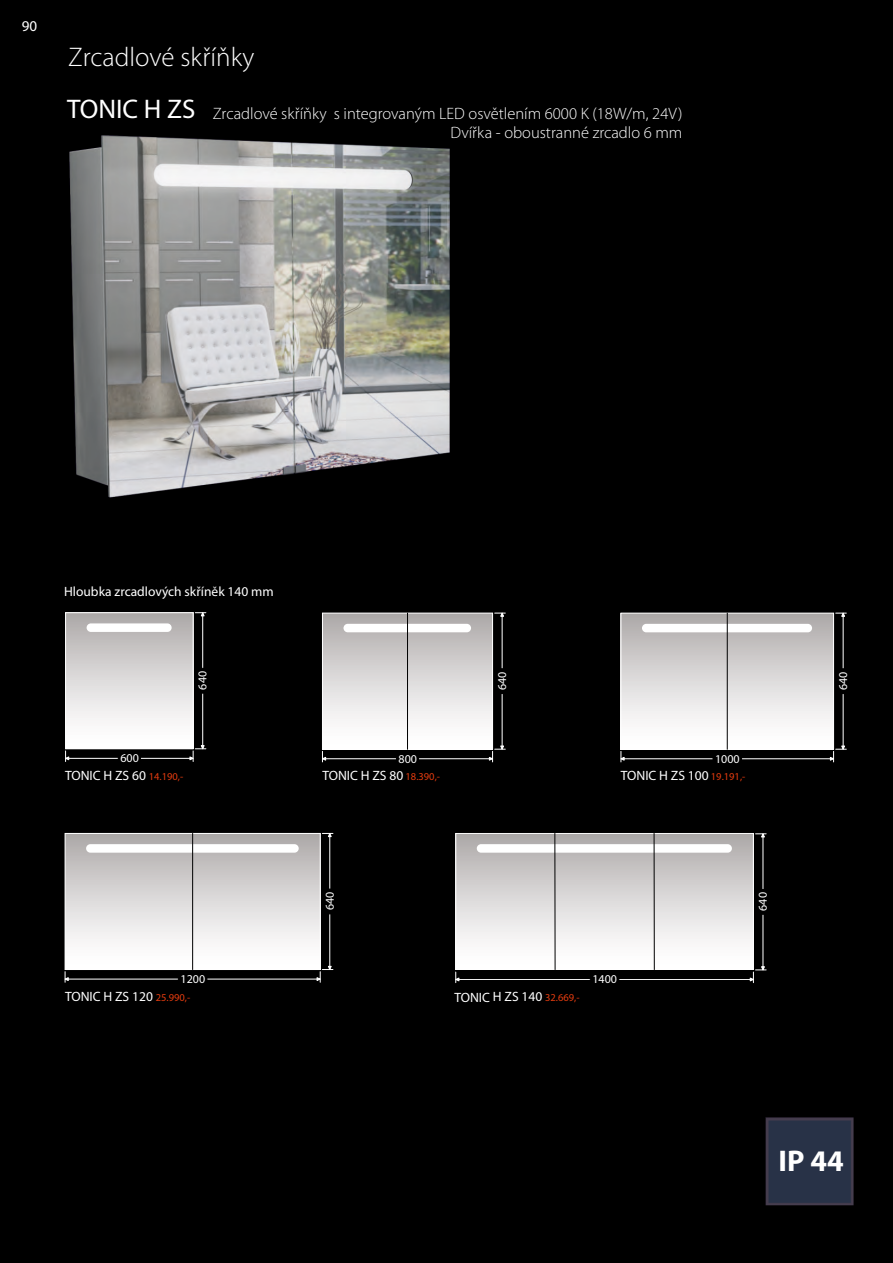
<style>
.page{position:relative;width:893px;height:1263px;background:#000}
.page>*{position:absolute;margin:0;border:0;box-sizing:border-box;transform-origin:0 0}
.t1{font:700 30px "Myriad Pro";color:#fff}
.t2{font:300 27px "Myriad Pro";color:#fff}
.t3{font:27px "Myriad Pro";color:#fff}
.t4{font:300 16.5px "Myriad Pro";color:#fff}
.t5{font:15px "Myriad Pro";color:#fff}
.t6{font:13.5px "Myriad Pro";color:#fff}
.t7{font:12px "Myriad Pro";color:#fff}
.s1{font-size:10.5px;color:#e53c0f}
</style>
<div class="page">
<img style="left:765px;top:1117px;width:88px;height:88px">
<img style="left:69px;top:136px;width:380px;height:361px">
<div style="left:66px;top:613px;width:127px;height:136px;background:linear-gradient(to bottom,#b0abab,#fff)"></div>
<div style="left:65px;top:612px;width:128px;height:137px;border:1px solid #fff"></div>
<div style="left:87px;top:623px;width:85px;height:9px;background:#fff;border-radius:4px"></div>
<hr style="left:66px;top:758px;width:127px;height:1px;background:#fff">
<hr style="left:118px;top:757px;width:23px;height:3px;background:#000">
<svg style="left:65px;top:751px;width:4px;height:10px"></svg>
<hr style="left:202px;top:613px;width:1px;height:136px;background:#fff">
<hr style="left:201px;top:668px;width:4px;height:25px;background:#000">
<svg style="left:189px;top:745px;width:17px;height:16px"></svg>
<svg style="left:195px;top:612px;width:11px;height:4px"></svg>
<div style="left:322px;top:613px;width:171px;height:136px;background:linear-gradient(to bottom,#b0acab,#fff)"></div>
<div style="left:322px;top:613px;width:171px;height:136px;border:1px solid #fff"></div>
<div style="left:343px;top:624px;width:128px;height:8px;background:#fff;border-radius:4px"></div>
<hr style="left:407px;top:613px;width:1px;height:137px;background:#000">
<hr style="left:322px;top:758px;width:171px;height:1px;background:#fff">
<hr style="left:396px;top:757px;width:23px;height:3px;background:#000">
<svg style="left:322px;top:751px;width:4px;height:11px"></svg>
<hr style="left:502px;top:613px;width:1px;height:136px;background:#fff">
<hr style="left:500px;top:668px;width:4px;height:26px;background:#000">
<svg style="left:489px;top:745px;width:16px;height:17px"></svg>
<svg style="left:495px;top:613px;width:10px;height:4px"></svg>
<div style="left:621px;top:613px;width:213px;height:136px;background:linear-gradient(to bottom,#b0acab,#fff)"></div>
<div style="left:621px;top:613px;width:213px;height:136px;border:1px solid #fff"></div>
<div style="left:642px;top:624px;width:170px;height:8px;background:#fff;border-radius:4px"></div>
<hr style="left:727px;top:613px;width:1px;height:137px;background:#000">
<hr style="left:621px;top:758px;width:213px;height:1px;background:#fff">
<hr style="left:713px;top:757px;width:29px;height:4px;background:#000">
<svg style="left:620px;top:751px;width:5px;height:11px"></svg>
<hr style="left:843px;top:613px;width:1px;height:136px;background:#fff">
<hr style="left:841px;top:668px;width:4px;height:26px;background:#000">
<svg style="left:830px;top:745px;width:16px;height:17px"></svg>
<svg style="left:836px;top:613px;width:10px;height:4px"></svg>
<div style="left:65px;top:833px;width:255px;height:136px;background:linear-gradient(to bottom,#afabaa,#fff)"></div>
<div style="left:65px;top:833px;width:255px;height:137px;border:1px solid #fff"></div>
<div style="left:86px;top:844px;width:213px;height:9px;background:#fff;border-radius:4px"></div>
<hr style="left:192px;top:833px;width:1px;height:137px;background:#000">
<hr style="left:65px;top:979px;width:255px;height:1px;background:#fff">
<hr style="left:178px;top:977px;width:29px;height:4px;background:#000">
<svg style="left:65px;top:972px;width:4px;height:10px"></svg>
<hr style="left:329px;top:833px;width:1px;height:136px;background:#fff">
<hr style="left:328px;top:889px;width:4px;height:25px;background:#000">
<svg style="left:317px;top:966px;width:16px;height:16px"></svg>
<svg style="left:322px;top:833px;width:11px;height:4px"></svg>
<div style="left:456px;top:833px;width:297px;height:136px;background:linear-gradient(to bottom,#aeaaaa,#fff)"></div>
<div style="left:455px;top:833px;width:299px;height:137px;border:1px solid #fff"></div>
<div style="left:477px;top:844px;width:255px;height:9px;background:#fff;border-radius:4px"></div>
<hr style="left:555px;top:833px;width:1px;height:137px;background:#000">
<hr style="left:456px;top:979px;width:297px;height:1px;background:#fff">
<hr style="left:590px;top:977px;width:29px;height:4px;background:#000">
<svg style="left:455px;top:972px;width:4px;height:11px"></svg>
<hr style="left:763px;top:834px;width:1px;height:136px;background:#fff">
<hr style="left:761px;top:889px;width:4px;height:25px;background:#000">
<svg style="left:750px;top:966px;width:16px;height:17px"></svg>
<svg style="left:755px;top:833px;width:11px;height:4px"></svg>
<hr style="left:654px;top:833px;width:1px;height:137px;background:#000">
<p class="t5" style="left:22px;top:19px;width:17px">90</p>
<h2 class="t2" style="left:68px;top:46px;width:188px">Zrcadlové skříňky</h2>
<h2 class="t3" style="left:67px;top:98px;width:130px">TONIC H ZS</h2>
<p class="t4" style="left:213px;top:106px;width:471px">Zrcadlové skříňky s integrovaným LED osvětlením 6000 K (18W/m, 24V)</p>
<p class="t4" style="left:450px;top:126px;width:233px">Dvířka - oboustranné zrcadlo 6 mm</p>
<p class="t6" style="left:64px;top:585px;width:211px">Hloubka zrcadlových skříněk 140 mm</p>
<p class="t7" style="left:120px;top:753px;width:20px">600</p>
<p class="t7" style="left:198px;top:690px;width:20px;rotate:-90deg">640</p>
<p class="t7" style="left:399px;top:754px;width:20px">800</p>
<p class="t7" style="left:497px;top:690px;width:20px;rotate:-90deg">640</p>
<p class="t7" style="left:715px;top:754px;width:26px">1000</p>
<p class="t6" style="left:65px;top:770px;width:120px">TONIC H ZS 60 <span class="s1">14.190,-</span></p>
<p class="t6" style="left:322px;top:770px;width:119px">TONIC H ZS 80 <span class="s1">18.390,-</span></p>
<p class="t6" style="left:621px;top:770px;width:126px">TONIC H ZS 100 <span class="s1">19.191,-</span></p>
<p class="t7" style="left:181px;top:974px;width:26px">1200</p>
<p class="t6" style="left:65px;top:991px;width:127px">TONIC H ZS 120 <span class="s1">25.990,-</span></p>
<p class="t7" style="left:325px;top:910px;width:20px;rotate:-90deg">640</p>
<p class="t6" style="left:454px;top:991px;width:127px">TONIC H ZS 140 <span class="s1">32.669,-</span></p>
<p class="t7" style="left:592px;top:974px;width:26px">1400</p>
<p class="t7" style="left:758px;top:911px;width:20px;rotate:-90deg">640</p>
<p class="t7" style="left:838px;top:690px;width:20px;rotate:-90deg">640</p>
<h1 class="t1" style="left:779px;top:1149px;width:67px">IP 44</h1>
</div>
